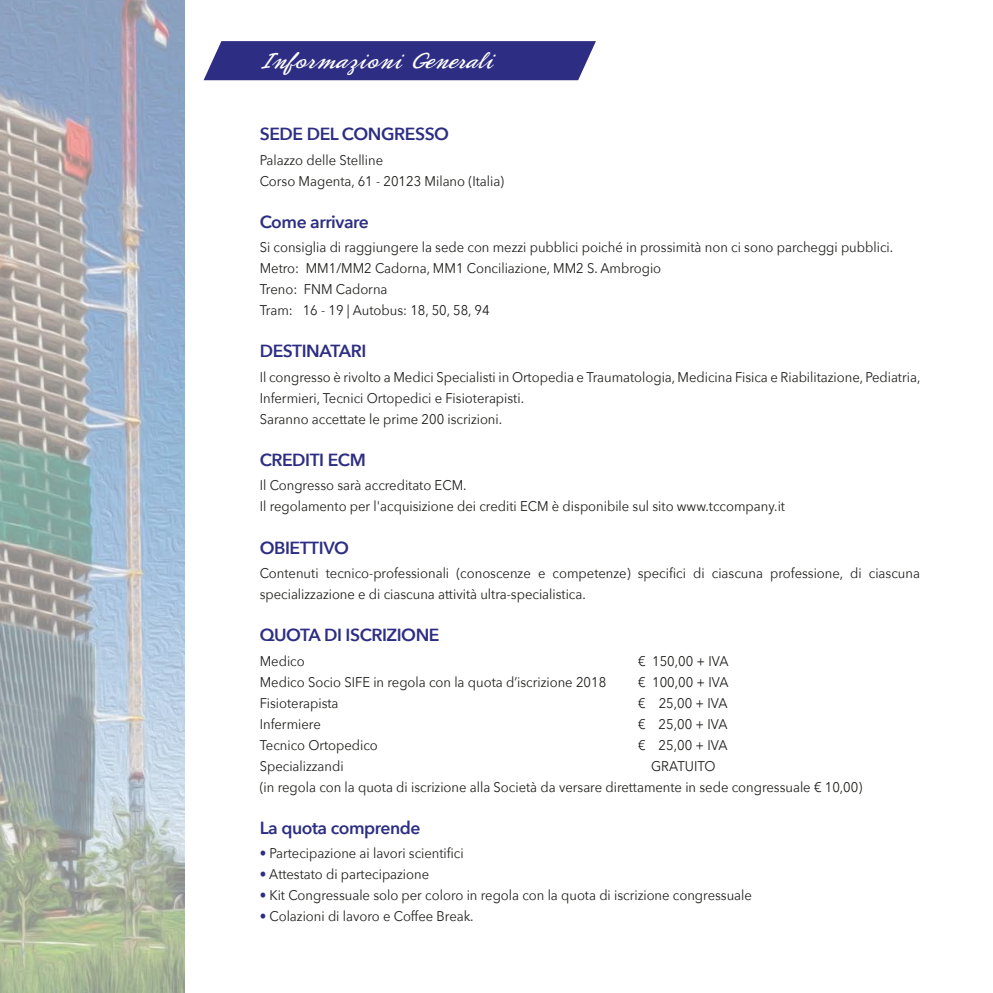
<style>
.page{position:relative;width:993px;height:993px;background:#fff}
.page>*{position:absolute;margin:0;border:0;box-sizing:border-box;transform-origin:0 0}
.t1{font:23.62px "Phoenix Script FLF";letter-spacing:.01em;color:#fff}
.t2{font:600 17.5px "Avenir Next";letter-spacing:-.025em;color:#2d2e83}
.t3{font:14px/21px "Avenir Next";color:#1d1d1b;scale:.93 1}
.s1{color:#2d2e83}
</style>
<div class="page">
<svg style="left:203px;top:41px;width:392px;height:39px;background:#363788"></svg>
<img style="left:0;top:0;width:184px;height:992px">
<h1 class="t1" style="left:260px;top:49px;width:234px">Informazioni Generali</h1>
<p class="t2" style="left:260px;top:119px;width:191px">SEDE DEL CONGRESSO</p>
<p class="t3" style="left:260px;top:149px;width:264px">Palazzo delle Stelline<br>Corso Magenta, 61 - 20123 Milano (Italia)</p>
<p class="t2" style="left:260px;top:206px;width:111px">Come arrivare</p>
<p class="t3" style="left:260px;top:236px;width:682px">Si consiglia di raggiungere la sede con mezzi pubblici poiché in prossimità non ci sono parcheggi pubblici.<br>Metro: MM1/MM2 Cadorna, MM1 Conciliazione, MM2 S. Ambrogio<br>Treno: FNM Cadorna<br>Tram: 16 - 19 | Autobus: 18, 50, 58, 94</p>
<p class="t2" style="left:260px;top:336px;width:108px">DESTINATARI</p>
<p class="t3" style="left:260px;top:366px;width:711px">Il congresso è rivolto a Medici Specialisti in Ortopedia e Traumatologia, Medicina Fisica e Riabilitazione, Pediatria,<br>Infermieri, Tecnici Ortopedici e Fisioterapisti.<br>Saranno accettate le prime 200 iscrizioni.</p>
<p class="t2" style="left:260px;top:444px;width:107px">CREDITI ECM</p>
<p class="t3" style="left:260px;top:474px;width:566px">Il Congresso sarà accreditato ECM.<br>Il regolamento per l'acquisizione dei crediti ECM è disponibile sul sito www.tccompany.it</p>
<p class="t2" style="left:260px;top:532px;width:91px">OBIETTIVO</p>
<p class="t3" style="left:260px;top:562px;width:711px">Contenuti tecnico-professionali (conoscenze e competenze) specifici di ciascuna professione, di ciascuna specializzazione e di ciascuna attività ultra-specialistica.</p>
<p class="t2" style="left:260px;top:619px;width:181px">QUOTA DI ISCRIZIONE</p>
<p class="t3" style="left:260px;top:649px;width:50px">Medico</p>
<p class="t3" style="left:638px;top:649px;width:99px">€ 150,00 + IVA</p>
<p class="t3" style="left:260px;top:670px;width:374px">Medico Socio SIFE in regola con la quota d’iscrizione 2018</p>
<p class="t3" style="left:638px;top:670px;width:99px">€ 100,00 + IVA</p>
<p class="t3" style="left:260px;top:691px;width:86px">Fisioterapista</p>
<p class="t3" style="left:638px;top:691px;width:98px">€ 25,00 + IVA</p>
<p class="t3" style="left:260px;top:712px;width:67px">Infermiere</p>
<p class="t3" style="left:638px;top:712px;width:98px">€ 25,00 + IVA</p>
<p class="t3" style="left:260px;top:733px;width:128px">Tecnico Ortopedico</p>
<p class="t3" style="left:638px;top:733px;width:98px">€ 25,00 + IVA</p>
<p class="t3" style="left:260px;top:754px;width:92px">Specializzandi</p>
<p class="t3" style="left:260px;top:754px;width:649px;text-indent:391px">GRATUITO<br>(in regola con la quota di iscrizione alla Società da versare direttamente in sede congressuale € 10,00)</p>
<p class="t2" style="left:260px;top:812px;width:162px">La quota comprende</p>
<p class="t3" style="left:260px;top:842px;width:221px"><span class="s1">•</span> Partecipazione ai lavori scientifici</p>
<p class="t3" style="left:260px;top:863px;width:184px"><span class="s1">•</span> Attestato di partecipazione</p>
<p class="t3" style="left:260px;top:884px;width:530px"><span class="s1">•</span> Kit Congressuale solo per coloro in regola con la quota di iscrizione congressuale</p>
<p class="t3" style="left:260px;top:905px;width:231px"><span class="s1">•</span> Colazioni di lavoro e Coffee Break.</p>
</div>
